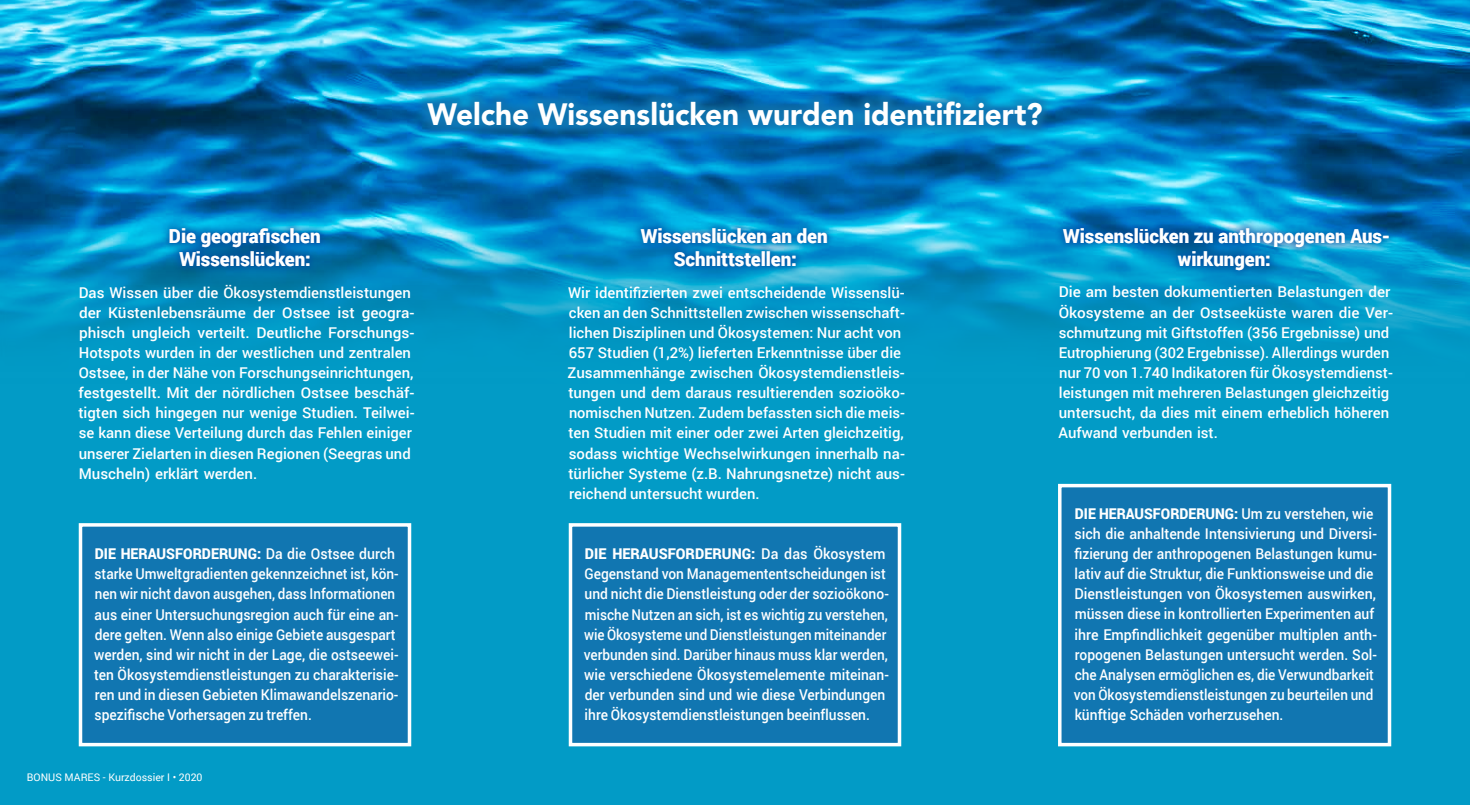
<style>
.page{position:relative;width:1470px;height:805px;background:#029bc6}
.page>*{position:absolute;margin:0;border:0;box-sizing:border-box;transform-origin:0 0}
.t1{font:900 30.62px "Avenir";color:#fff}
.t2{font:900 19.25px/23.1px "Roboto";color:#fff;text-align:center}
.t3{font:500 14.88px/20.1px "Roboto";color:#fff}
.t4{font:500 14.88px "Roboto";color:#fff;scale:.93 1}
.t5{font:500 14.88px/20.1px "Roboto";color:#fff;scale:.9 1}
.t6{font:500 14.88px/20.1px "Roboto";color:#fff;scale:.96 1}
.t7{font:500 14.88px "Roboto";color:#fff;scale:.91 1}
.t8{font:500 14.88px "Roboto";color:#fff;scale:.95 1}
.t9{font:500 14.88px "Roboto";color:#fff;scale:.92 1}
.t10{font:900 14.88px "Roboto";color:#fff;scale:.93 1}
.t11{font:900 14.88px "Roboto";color:#fff;scale:.94 1}
.t12{font:10.5px "Roboto";color:#fff}
.s1{font-weight:500}
.s2{font-weight:900}
</style>
<div class="page">
<img style="left:0;top:0;width:1470px;height:337px">
<div style="left:79px;top:523px;width:332px;height:223px;background:#1176b1;border:4px solid #fff"></div>
<div style="left:569px;top:523px;width:332px;height:223px;background:#1176b1;border:4px solid #fff"></div>
<div style="left:1058px;top:484px;width:333px;height:262px;background:#1176b1;border:4px solid #fff"></div>
<div style="left:1055px;top:220px;width:343px;height:59px;background:#034ea2;opacity:.76"></div>
<div style="left:632px;top:220px;width:204px;height:55px;background:#034ea2;opacity:.76"></div>
<div style="left:414px;top:89px;width:641px;height:49px;background:#1176b1;opacity:.9"></div>
<div style="left:161px;top:219px;width:168px;height:56px;background:#034ea2;opacity:.76"></div>
<h1 class="t1" style="left:428px;top:96px;width:617px">Welche Wissenslücken wurden identifiziert?</h1>
<p class="t2" style="left:169px;top:224px;width:153px">Die geografischen<br>Wissenslücken:</p>
<p class="t2" style="left:641px;top:224px;width:188px">Wissenslücken an den<br>Schnittstellen:</p>
<p class="t2" style="left:1063px;top:224px;width:329px">Wissenslücken zu anthropogenen Aus-</p>
<p class="t2" style="left:1178px;top:247px;width:94px">wirkungen:</p>
<p class="t3" style="left:79px;top:282px;width:334px">Das Wissen über die Ökosystemdienstleistungen</p>
<p class="t3" style="left:568px;top:282px;width:338px">Wir identifizierten zwei entscheidende Wissenslü-</p>
<p class="t3" style="left:79px;top:302px;width:24px">der</p>
<p class="t3" style="left:108px;top:302px;width:139px">Küstenlebensräume</p>
<p class="t3" style="left:253px;top:302px;width:24px">der</p>
<p class="t3" style="left:282px;top:302px;width:49px">Ostsee</p>
<p class="t3" style="left:337px;top:302px;width:19px">ist</p>
<p class="t3" style="left:362px;top:302px;width:54px">geogra-</p>
<p class="t3" style="left:569px;top:302px;width:338px">cken an den Schnittstellen zwischen wissenschaft-</p>
<p class="t3" style="left:79px;top:322px;width:48px">phisch</p>
<p class="t3" style="left:132px;top:322px;width:60px">ungleich</p>
<p class="t3" style="left:197px;top:322px;width:54px">verteilt.</p>
<p class="t3" style="left:257px;top:322px;width:66px">Deutliche</p>
<p class="t3" style="left:328px;top:322px;width:88px">Forschungs-</p>
<p class="t3" style="left:569px;top:322px;width:334px">lichen Disziplinen und Ökosystemen: Nur acht von</p>
<p class="t3" style="left:79px;top:342px;width:334px">Hotspots wurden in der westlichen und zentralen</p>
<p class="t3" style="left:569px;top:342px;width:334px">657 Studien (1,2%) lieferten Erkenntnisse über die</p>
<p class="t3" style="left:79px;top:362px;width:336px">Ostsee in, der Nähe von Forschungseinrichtungen,</p>
<p class="t3" style="left:568px;top:362px;width:339px">Zusammenhänge zwischen Ökosystemdienstleis-</p>
<p class="t3" style="left:78px;top:382px;width:338px">festgestellt. Mit der nördlichen Ostsee beschäf-</p>
<p class="t3" style="left:568px;top:382px;width:338px">tungen und dem daraus resultierenden sozioöko-</p>
<p class="t3" style="left:78px;top:402px;width:338px">tigten sich hingegen nur wenige Studien. Teilwei-</p>
<p class="t3" style="left:569px;top:402px;width:337px">nomischen Nutzen. Zudem befassten sich die meis-</p>
<p class="t3" style="left:79px;top:422px;width:335px">se kann diese Verteilung durch das Fehlen einiger</p>
<p class="t3" style="left:568px;top:422px;width:337px">ten Studien mit einer oder zwei Arten gleichzeitig,</p>
<p class="t3" style="left:1059px;top:282px;width:333px">Die am besten dokumentierten Belastungen der</p>
<p class="t3" style="left:1059px;top:322px;width:332px">schmutzung mit Giftstoffen (356 Ergebnisse) und</p>
<p class="t3" style="left:1059px;top:302px;width:336px">Ökosysteme an der Ostseeküste waren die Ver-</p>
<p class="t3" style="left:1059px;top:342px;width:332px">Eutrophierung (302 Ergebnisse .) Allerdings wurden</p>
<p class="t3" style="left:1059px;top:382px;width:332px">leistungen mit mehreren Belastungen gleichzeitig</p>
<p class="t3" style="left:1059px;top:362px;width:336px">nur 70 von 1.740 Indikatoren für Ökosystemdienst-</p>
<p class="t3" style="left:1058px;top:402px;width:332px">untersucht, da dies mit einem erheblich höheren<br>Aufwand verbunden ist.</p>
<p class="t3" style="left:79px;top:443px;width:334px">unserer Zielarten in diesen Regionen (Seegras und<br>Muscheln) erklärt werden.</p>
<p class="t3" style="left:569px;top:443px;width:338px">sodass wichtige Wechselwirkungen innerhalb na-</p>
<p class="t3" style="left:568px;top:463px;width:338px">türlicher Systeme ( B.z . Nahrungsnetze) nicht aus-</p>
<p class="t3" style="left:569px;top:483px;width:192px">reichend untersucht wurden.</p>
<p class="t10" style="left:1075px;top:503px;width:323px">DIE HERAUSFORDERUNG: <span class="s1">Um zu verstehen, wie</span></p>
<p class="t8" style="left:1075px;top:523px;width:320px">sich die anhaltende Intensivierung und Diversi-</p>
<p class="t11" style="left:95px;top:543px;width:321px">DIE HERAUSFORDERUNG: <span class="s1">Da die Ostsee durch</span></p>
<p class="t5" style="left:95px;top:583px;width:335px">nen wir nicht davon ausgehen, dass Informationen</p>
<p class="t9" style="left:95px;top:563px;width:332px">starke Umweltgradienten gekennzeichnet ist, kön-</p>
<p class="t4" style="left:95px;top:604px;width:328px">aus einer Untersuchungsregion auch für eine an-</p>
<p class="t4" style="left:95px;top:624px;width:325px">dere gelten. Wenn also einige Gebiete ausgespart</p>
<p class="t4" style="left:94px;top:644px;width:329px">werden, sind wir nicht in der Lage, die ostseewei-</p>
<p class="t4" style="left:94px;top:664px;width:329px">ten Ökosystemdienstleistungen zu charakterisie-</p>
<p class="t4" style="left:95px;top:684px;width:328px">ren und in diesen Gebieten Klimawandelszenario-</p>
<p class="t4" style="left:95px;top:704px;width:235px">spezifische Vorhersagen zu treffen.</p>
<p class="t6" style="left:584px;top:543px;width:316px"><span class="s2">DIE HERAUSFORDERUNG:</span> Da das Ökosystem<br>Gegenstand von Managemententscheidungen ist</p>
<p class="t7" style="left:585px;top:604px;width:335px">mische Nutzen an sich, ist es wichtig zu verstehen,</p>
<p class="t4" style="left:585px;top:584px;width:329px">und nicht die Dienstleistung oder der sozioökono-</p>
<p class="t5" style="left:584px;top:624px;width:339px">wie Ökosysteme und Dienstleistungen miteinander verbunden sind. Darüber hinaus muss klar werden,</p>
<p class="t4" style="left:585px;top:684px;width:325px">der verbunden sind und wie diese Verbindungen</p>
<p class="t4" style="left:584px;top:664px;width:329px">wie verschiedene Ökosystemelemente miteinan-</p>
<p class="t4" style="left:585px;top:704px;width:308px">ihre Ökosystemdienstleistungen beeinflussen.</p>
<p class="t4" style="left:1074px;top:543px;width:327px">fizierung der anthropogenen Belastungen kumu-</p>
<p class="t4" style="left:1075px;top:563px;width:323px">lativ auf die Struktur, die Funktionsweise und die</p>
<p class="t6" style="left:1075px;top:583px;width:316px">Dienstleistungen von Ökosystemen auswirken, müssen diese in kontrollierten Experimenten auf</p>
<p class="t8" style="left:1075px;top:624px;width:320px">ihre Empfindlichkeit gegenüber multiplen anth-</p>
<p class="t4" style="left:1075px;top:644px;width:327px">ropogenen Belastungen untersucht werden. Sol-</p>
<p class="t7" style="left:1075px;top:664px;width:330px">che Analysen ermöglichen es, die Verwundbarkeit</p>
<p class="t5" style="left:1074px;top:684px;width:335px">von Ökosystemdienstleistungen zu beurteilen und künftige Schäden vorherzusehen.</p>
<p class="t12" style="left:27px;top:770px;width:177px">BONUS MARES - Kurzdossier •I 2020</p>
</div>
